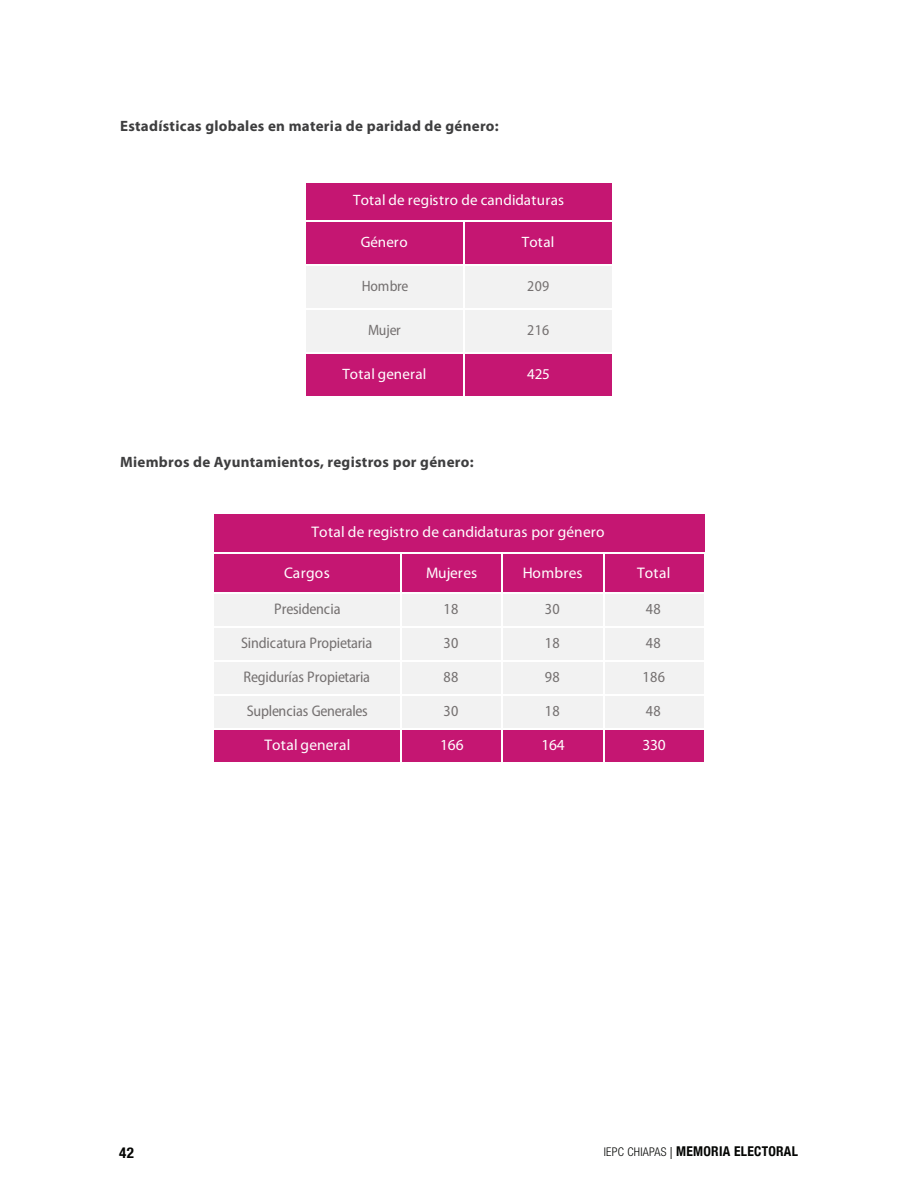
<style>
.page{position:relative;width:918px;height:1188px;background:#fff}
.page>*{position:absolute;margin:0;border:0;box-sizing:border-box;transform-origin:0 0}
.t1{font:semi-condensed 15.45px "Myriad Pro";letter-spacing:-.01em;color:#757171}
.t2{font:15.45px "Myriad Pro";letter-spacing:.015em;color:#fff}
.t3{font:15px "Myriad Pro";letter-spacing:.015em;color:#fff}
.Subtema{font:700 15px "Myriad Pro";letter-spacing:.02em;color:#3e3e3f}
.Encabezados_Número_d{font:700 15px "Myriad Pro";letter-spacing:.02em;color:#3e3e3f}
.t4{font:semi-condensed 15px "Myriad Pro";letter-spacing:-.005em;color:#757171}
.t5{font:700 condensed 15px "Helvetica Neue";color:#040503}
.t6{font:700 condensed 13.5px "Helvetica Neue";letter-spacing:.02em;color:#040503}
.s1{font-family:"Helvetica Neue LT Std";font-weight:300;font-size:12px}
.s2{font-family:"Myriad Pro";font-weight:400;font-stretch:normal;font-size:12px}
</style>
<div class="page">
<div style="left:306px;top:183px;width:306px;height:82px;background:#c51672"></div>
<div style="left:306px;top:264px;width:306px;height:89px;background:#f2f2f2"></div>
<div style="left:306px;top:352px;width:306px;height:44px;background:#c51672"></div>
<hr style="left:464px;top:221px;width:1px;height:177px;background:#fff">
<hr style="left:306px;top:220px;width:307px;height:1px;background:#fff">
<hr style="left:306px;top:264px;width:307px;height:1px;background:#fff">
<hr style="left:306px;top:308px;width:307px;height:1px;background:#fff">
<hr style="left:306px;top:352px;width:307px;height:1px;background:#fff">
<div style="left:214px;top:514px;width:490px;height:79px;background:#c51672"></div>
<div style="left:214px;top:592px;width:490px;height:138px;background:#f2f2f2"></div>
<div style="left:214px;top:728px;width:490px;height:35px;background:#c51672"></div>
<hr style="left:401px;top:554px;width:1px;height:210px;background:#fff">
<hr style="left:502px;top:554px;width:1px;height:210px;background:#fff">
<hr style="left:603px;top:554px;width:1px;height:210px;background:#fff">
<hr style="left:214px;top:553px;width:491px;height:1px;background:#fff">
<hr style="left:214px;top:592px;width:491px;height:1px;background:#fff">
<hr style="left:214px;top:626px;width:491px;height:1px;background:#fff">
<hr style="left:214px;top:660px;width:491px;height:1px;background:#fff">
<hr style="left:214px;top:694px;width:491px;height:2px;background:#fff">
<hr style="left:214px;top:728px;width:491px;height:2px;background:#fff">
<p class="Subtema" style="left:120px;top:116px;width:380px">Estadísticas globales en materia de paridad de género:</p>
<p class="t3" style="left:353px;top:191px;width:213px">Total de registro de candidaturas</p>
<p class="t3" style="left:361px;top:233px;width:48px">Género</p>
<p class="t3" style="left:522px;top:233px;width:34px">Total</p>
<p class="t4" style="left:362px;top:277px;width:48px">Hombre</p>
<p class="t4" style="left:527px;top:277px;width:24px">209</p>
<p class="t4" style="left:368px;top:321px;width:34px">Mujer</p>
<p class="t4" style="left:527px;top:321px;width:24px">216</p>
<p class="t3" style="left:342px;top:365px;width:86px">Total general</p>
<p class="t3" style="left:527px;top:365px;width:24px">425</p>
<p class="Encabezados_Número_d" style="left:120px;top:452px;width:355px">Miembros de Ayuntamientos, registros por género:</p>
<p class="t2" style="left:312px;top:522px;width:295px">Total de registro de candidaturas por género</p>
<p class="t2" style="left:284px;top:563px;width:47px">Cargos</p>
<p class="t2" style="left:426px;top:563px;width:53px">Mujeres</p>
<p class="t2" style="left:523px;top:563px;width:61px">Hombres</p>
<p class="t2" style="left:637px;top:563px;width:35px">Total</p>
<p class="t1" style="left:274px;top:600px;width:68px">Presidencia</p>
<p class="t1" style="left:444px;top:600px;width:17px">18</p>
<p class="t1" style="left:545px;top:600px;width:17px">30</p>
<p class="t1" style="left:646px;top:600px;width:17px">48</p>
<p class="t1" style="left:241px;top:634px;width:133px">Sindicatura Propietaria</p>
<p class="t1" style="left:444px;top:634px;width:17px">30</p>
<p class="t1" style="left:545px;top:634px;width:17px">18</p>
<p class="t1" style="left:646px;top:634px;width:17px">48</p>
<p class="t1" style="left:243px;top:668px;width:128px">Regidurías Propietaria</p>
<p class="t1" style="left:444px;top:668px;width:17px">88</p>
<p class="t1" style="left:545px;top:668px;width:17px">98</p>
<p class="t1" style="left:643px;top:668px;width:24px">186</p>
<p class="t1" style="left:247px;top:702px;width:123px">Suplencias Generales</p>
<p class="t1" style="left:444px;top:702px;width:17px">30</p>
<p class="t1" style="left:545px;top:702px;width:17px">18</p>
<p class="t1" style="left:646px;top:702px;width:17px">48</p>
<p class="t2" style="left:264px;top:736px;width:88px">Total general</p>
<p class="t2" style="left:440px;top:736px;width:25px">166</p>
<p class="t2" style="left:541px;top:736px;width:25px">164</p>
<p class="t2" style="left:643px;top:736px;width:25px">330</p>
<p class="t5" style="left:119px;top:1140px;width:16px">42</p>
<p class="t6" style="left:604px;top:1140px;width:196px"><span class="s1">IEPC CHIAPAS</span> <span class="s2">|</span> MEMORIA ELECTORAL</p>
</div>
